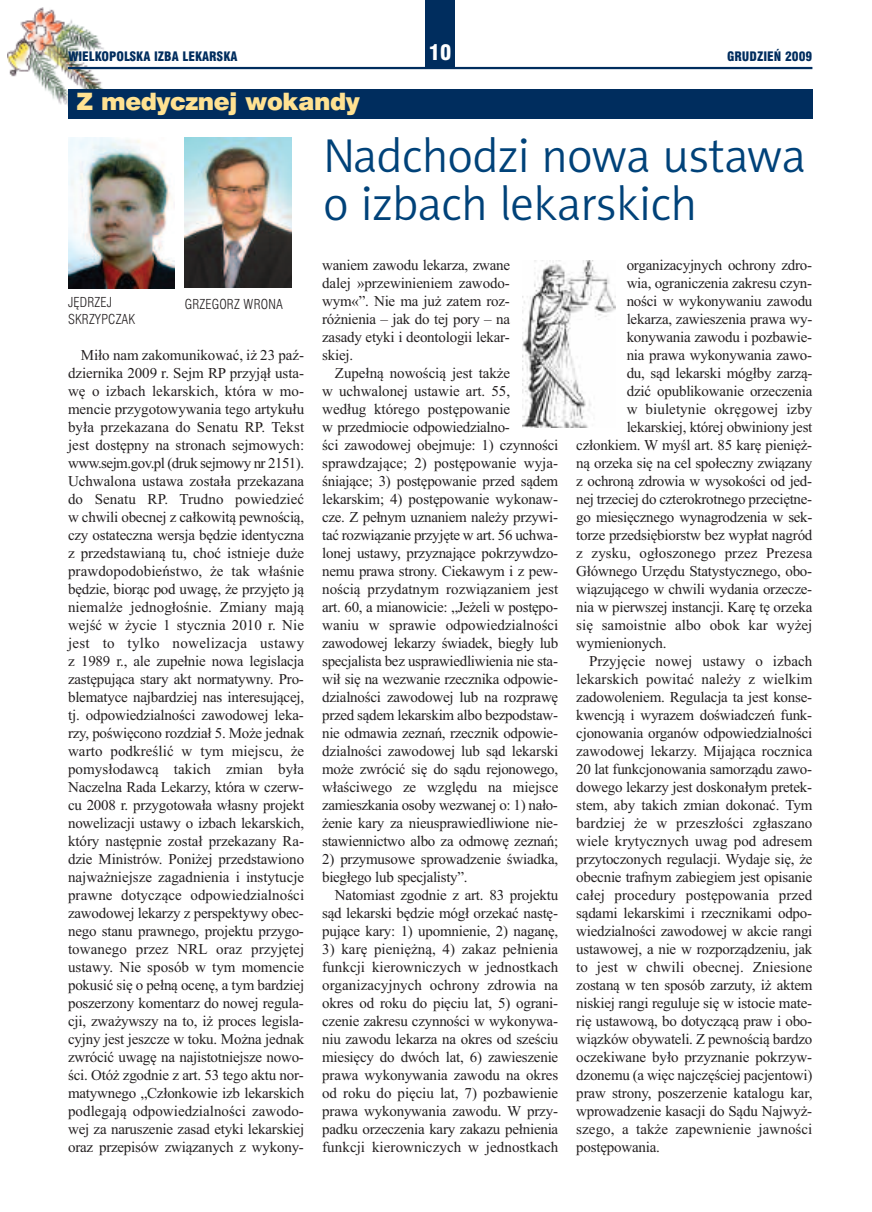
<style>
.page{position:relative;width:872px;height:1212px;background:#fff}
.page>*{position:absolute;margin:0;border:0;box-sizing:border-box;transform-origin:0 0}
.t1{font:48px/48px "Naomi Sans EFNTT Light";letter-spacing:-.015em;color:#004279}
.t2{font:24px "Swis 721 Blk EU";letter-spacing:-.02em;color:#ffe292}
.t3{font:21px "Swis 721 Blk Cn EU";color:#fff}
.t4{font:15px/18px "Times New Roman";letter-spacing:-.015em;color:#231f20;text-align:justify}
.t5{font:15px "Times New Roman";letter-spacing:.005em;color:#231f20}
.t6{font:13.5px/17.1px "Swis 721 Lt Cn EU";letter-spacing:.015em;color:#231f20}
.t7{font:12.75px "Swis 721 Blk Cn EU";color:#002d5e}
</style>
<div class="page">
<img style="left:7px;top:7px;width:100px;height:99px">
<hr style="left:68px;top:67px;width:744px;height:2px;background:#002d5e">
<div style="left:425px;top:0;width:30px;height:68px;background:#002d5e"></div>
<img style="left:68px;top:137px;width:106px;height:151px">
<img style="left:185px;top:137px;width:106px;height:151px">
<div style="left:68px;top:89px;width:744px;height:30px;background:#002d5e"></div>
<img style="left:522px;top:260px;width:93px;height:168px">
<p class="t7" style="left:68px;top:48px;width:171px">WIELKOPOLSKA IZBA LEKARSKA</p>
<h3 class="t3" style="left:429px;top:40px;width:24px">10</h3>
<p class="t7" style="left:727px;top:48px;width:87px">GRUDZIEŃ 2009</p>
<h2 class="t2" style="left:77px;top:86px;width:285px">Z medycznej wokandy</h2>
<h1 class="t1" style="left:323px;top:132px;width:484px">Nadchodzi nowa ustawa o izbach lekarskich</h1>
<p class="t6" style="left:68px;top:294px;width:69px">JĘDRZEJ<br>SKRZYPCZAK</p>
<p class="t6" style="left:185px;top:296px;width:100px">GRZEGORZ WRONA</p>
<p class="t4" style="left:68px;top:346px;width:238px;text-indent:13px">Miło nam zakomunikować, iż 23 paź&shy;dziernika 2009 r. Sejm RP przyjął usta&shy;wę o izbach lekarskich, która w mo&shy;mencie przygotowywania tego artykułu była przekazana do Senatu RP. Tekst jest dostępny na stronach sejmowych: www.sejm.gov.pl (druk sejmowy nr 2151).<br>Uchwalona ustawa została przekazana do Senatu RP. Trudno powiedzieć w chwili obecnej z całkowitą pewnością, czy ostateczna wersja będzie identyczna z przedstawianą tu, choć istnieje duże prawdopodobieństwo, że tak właśnie będzie, biorąc pod uwagę, że przyjęto ją niemalże jednogłośnie. Zmiany mają wejść w życie 1 stycznia 2010 r. Nie jest to tylko nowelizacja ustawy z 1989 r., ale zupełnie nowa legislacja zastępująca stary akt normatywny. Pro&shy;blematyce najbardziej nas interesującej, tj. odpowiedzialności zawodowej leka&shy;rzy, poświęcono rozdział 5. Może jednak warto podkreślić w tym miejscu, że pomysłodawcą takich zmian była Naczelna Rada Lekarzy, która w czerw&shy;cu 2008 r. przygotowała własny projekt nowelizacji ustawy o izbach lekarskich, który następnie został przekazany Ra&shy;dzie Ministrów. Poniżej przedstawiono najważniejsze zagadnienia i instytucje prawne dotyczące odpowiedzialności zawodowej lekarzy z perspektywy obec&shy;nego stanu prawnego, projektu przygo&shy;towanego przez NRL oraz przyjętej ustawy. Nie sposób w tym momencie pokusić się o pełną ocenę, a tym bardziej poszerzony komentarz do nowej regula&shy;cji, zważywszy na to, iż proces legisla&shy;cyjny jest jeszcze w toku. Można jednak zwrócić uwagę na najistotniejsze nowo&shy;ści. Otóż zgodnie z art. 53 tego aktu nor&shy;matywnego „Członkowie izb lekarskich podlegają odpowiedzialności zawodo&shy;wej za naruszenie zasad etyki lekarskiej oraz przepisów związanych z wykony-</p>
<p class="t4" style="left:322px;top:256px;width:189px">waniem zawodu lekarza, zwane dalej »przewinieniem zawodo&shy;wym«”. Nie ma już zatem roz&shy;różnienia – jak do tej pory – na zasady etyki i deontologii lekar&shy;skiej.</p>
<p class="t4" style="left:322px;top:364px;width:238px;text-align:left;text-indent:13px">Zupełną nowością jest także<br>w uchwalonej ustawie art. 55,<br>według którego postępowanie<br>w przedmiocie odpowiedzialno-<br>ści zawodowej obejmuje: 1) czynności sprawdzające; 2) postępowanie wyja&shy;śniające; 3) postępowanie przed sądem lekarskim; 4) postępowanie wykonaw&shy;cze. Z pełnym uznaniem należy przywi&shy;tać rozwiązanie przyjęte w art. 56 uchwa&shy;lonej ustawy, przyznające pokrzywdzo&shy;nemu prawa strony. Ciekawym i z pew&shy;nością przydatnym rozwiązaniem jest art. 60, a mianowicie: „Jeżeli w postępo&shy;waniu w sprawie odpowiedzialności zawodowej lekarzy świadek, biegły lub specjalista bez usprawiedliwienia nie sta&shy;wił się na wezwanie rzecznika odpowie&shy;dzialności zawodowej lub na rozprawę przed sądem lekarskim albo bezpodstaw&shy;nie odmawia zeznań, rzecznik odpowie&shy;dzialności zawodowej lub sąd lekarski może zwrócić się do sądu rejonowego, właściwego ze względu na miejsce zamieszkania osoby wezwanej o: 1) nało&shy;żenie kary za nieusprawiedliwione nie&shy;stawiennictwo albo za odmowę zeznań;</p>
<p class="t4" style="left:322px;top:850px;width:238px">2) przymusowe sprowadzenie świadka, biegłego lub specjalisty”.</p>
<p class="t4" style="left:322px;top:886px;width:238px;text-indent:13px">Natomiast zgodnie z art. 83 projektu sąd lekarski będzie mógł orzekać nastę&shy;pujące kary: 1) upomnienie, 2) naganę,</p>
<p class="t4" style="left:322px;top:940px;width:238px">3) karę pieniężną, 4) zakaz pełnienia funkcji kierowniczych w jednostkach organizacyjnych ochrony zdrowia na okres od roku do pięciu lat, 5) ograni&shy;czenie zakresu czynności w wykonywa&shy;niu zawodu lekarza na okres od sześciu miesięcy do dwóch lat, 6) zawieszenie prawa wykonywania zawodu na okres od roku do pięciu lat, 7) pozbawienie prawa wykonywania zawodu. W przy&shy;padku orzeczenia kary zakazu pełnienia funkcji kierowniczych w jednostkach</p>
<p class="t4" style="left:626px;top:256px;width:187px">organizacyjnych ochrony zdro-</p>
<p class="t4" style="left:626px;top:274px;width:187px">wia, ograniczenia zakresu czyn-</p>
<p class="t4" style="left:626px;top:292px;width:187px">ności w wykonywaniu zawodu</p>
<p class="t4" style="left:626px;top:310px;width:187px">lekarza, zawieszenia prawa wy-</p>
<p class="t4" style="left:626px;top:328px;width:187px">konywania zawodu i pozbawie-</p>
<p class="t4" style="left:626px;top:346px;width:187px">nia prawa wykonywania zawo-</p>
<p class="t4" style="left:626px;top:364px;width:187px">du, sąd lekarski mógłby zarzą-</p>
<p class="t4" style="left:626px;top:382px;width:187px">dzić opublikowanie orzeczenia</p>
<p class="t5" style="left:626px;top:400px;width:187px">w biuletynie okręgowej izby</p>
<p class="t4" style="left:626px;top:418px;width:187px">lekarskiej, której obwiniony jest</p>
<p class="t4" style="left:576px;top:436px;width:237px">członkiem. W myśl art. 85 karę pienięż-</p>
<p class="t4" style="left:576px;top:454px;width:238px">ną orzeka się na cel społeczny związany</p>
<p class="t4" style="left:576px;top:472px;width:237px">z ochroną zdrowia w wysokości od jed-</p>
<p class="t4" style="left:576px;top:490px;width:237px">nej trzeciej do czterokrotnego przeciętne-</p>
<p class="t4" style="left:576px;top:508px;width:238px">go miesięcznego wynagrodzenia w sek-</p>
<p class="t4" style="left:576px;top:526px;width:238px">torze przedsiębiorstw bez wypłat nagród</p>
<p class="t5" style="left:576px;top:544px;width:238px">z zysku, ogłoszonego przez Prezesa</p>
<p class="t4" style="left:576px;top:562px;width:237px">Głównego Urzędu Statystycznego, obo-</p>
<p class="t4" style="left:576px;top:580px;width:237px">wiązującego w chwili wydania orzecze-</p>
<p class="t4" style="left:576px;top:598px;width:238px">nia w pierwszej instancji. Karę tę orzeka</p>
<p class="t5" style="left:576px;top:616px;width:238px">się samoistnie albo obok kar wyżej</p>
<p class="t4" style="left:576px;top:634px;width:92px">wymienionych.</p>
<p class="t5" style="left:589px;top:652px;width:225px">Przyjęcie nowej ustawy o izbach</p>
<p class="t5" style="left:576px;top:670px;width:238px">lekarskich powitać należy z wielkim</p>
<p class="t4" style="left:576px;top:688px;width:237px">zadowoleniem. Regulacja ta jest konse-</p>
<p class="t4" style="left:576px;top:706px;width:237px">kwencją i wyrazem doświadczeń funk-</p>
<p class="t4" style="left:576px;top:724px;width:238px">cjonowania organów odpowiedzialności</p>
<p class="t4" style="left:576px;top:742px;width:238px">zawodowej lekarzy. Mijająca rocznica</p>
<p class="t4" style="left:576px;top:760px;width:237px">20 lat funkcjonowania samorządu zawo-</p>
<p class="t4" style="left:576px;top:778px;width:237px">dowego lekarzy jest doskonałym pretek-</p>
<p class="t4" style="left:576px;top:796px;width:238px">stem, aby takich zmian dokonać. Tym</p>
<p class="t5" style="left:576px;top:814px;width:238px">bardziej że w przeszłości zgłaszano</p>
<p class="t4" style="left:576px;top:832px;width:238px">wiele krytycznych uwag pod adresem</p>
<p class="t4" style="left:576px;top:850px;width:238px">przytoczonych regulacji. Wydaje się, że</p>
<p class="t4" style="left:576px;top:868px;width:238px">obecnie trafnym zabiegiem jest opisanie</p>
<p class="t5" style="left:576px;top:886px;width:238px">całej procedury postępowania przed</p>
<p class="t4" style="left:576px;top:904px;width:237px">sądami lekarskimi i rzecznikami odpo-</p>
<p class="t4" style="left:576px;top:922px;width:238px">wiedzialności zawodowej w akcie rangi</p>
<p class="t4" style="left:576px;top:940px;width:238px">ustawowej, a nie w rozporządzeniu, jak</p>
<p class="t5" style="left:576px;top:958px;width:238px">to jest w chwili obecnej. Zniesione</p>
<p class="t4" style="left:576px;top:976px;width:238px">zostaną w ten sposób zarzuty, iż aktem</p>
<p class="t4" style="left:576px;top:994px;width:237px">niskiej rangi reguluje się w istocie mate-</p>
<p class="t4" style="left:576px;top:1012px;width:237px">rię ustawową, bo dotyczącą praw i obo-</p>
<p class="t4" style="left:576px;top:1030px;width:238px">wiązków obywateli. Z pewnością bardzo</p>
<p class="t4" style="left:576px;top:1048px;width:237px">oczekiwane było przyznanie pokrzyw-</p>
<p class="t4" style="left:576px;top:1066px;width:238px">dzonemu (a więc najczęściej pacjentowi)</p>
<p class="t4" style="left:576px;top:1084px;width:238px">praw strony, poszerzenie katalogu kar,</p>
<p class="t4" style="left:576px;top:1102px;width:237px">wprowadzenie kasacji do Sądu Najwyż-</p>
<p class="t5" style="left:576px;top:1120px;width:238px">szego, a także zapewnienie jawności</p>
<p class="t4" style="left:576px;top:1138px;width:85px">postępowania.</p>
</div>
